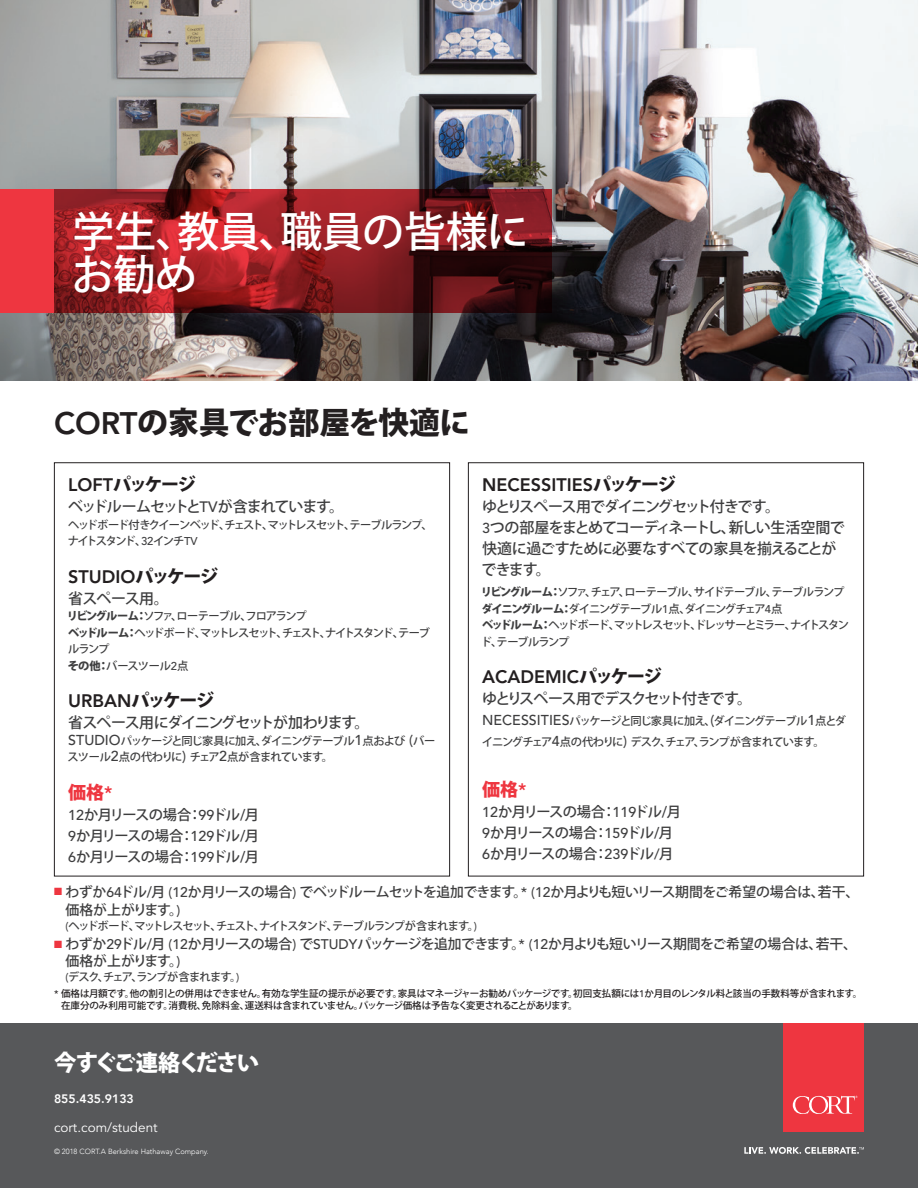
<style>
.page{position:relative;width:918px;height:1188px;background:#fff}
.page>*{position:absolute;margin:0;border:0;box-sizing:border-box;transform-origin:0 0}
.t1{font:500 42px/43px "Koz Go Pro";letter-spacing:-.02em;color:#fff}
.t2{font:800 30.9px "Koz Go Pro";letter-spacing:-.02em;color:#231f20}
.t3{font:800 22.5px "Koz Go Pro";letter-spacing:-.09em;color:#fff}
.t4{font:800 18px "Avenir LT Std";color:#231f20}
.t5{font:800 18px "Koz Go Pro";letter-spacing:-.085em;color:#231f20}
.t6{font:800 18px "Koz Go Pro";color:#ee3640}
.t7{font:500 15px/21px "Koz Go Pro";letter-spacing:-.05em;color:#3e3e3f}
.t8{font:500 15px "Koz Go Pro";letter-spacing:-.09em;color:#3e3e3f}
.t9{font:500 15px "Koz Go Pro";letter-spacing:-.07em;color:#3e3e3f}
.t10{font:500 15px "Koz Go Pro";letter-spacing:-.095em;color:#3e3e3f}
.t11{font:500 14.25px "Koz Go Pro";letter-spacing:-.05em;color:#3e3e3f}
.t12{font:500 13.8px/18px "Koz Go Pro";letter-spacing:-.05em;color:#3e3e3f}
.t13{font:13.5px "Avenir LT Std";color:#fff}
.t14{font:800 12.3px "Avenir";color:#fff}
.t15{font:500 11.25px/16.5px "Koz Go Pro";letter-spacing:-.12em;color:#3e3e3f}
.t16{font:500 11.25px/21px "Koz Go Pro";letter-spacing:-.08em;color:#3e3e3f}
.t17{font:500 11.25px "Koz Go Pro";letter-spacing:-.1em;color:#3e3e3f}
.t18{font:500 11.25px/16.5px "Koz Go Pro";letter-spacing:-.07em;color:#3e3e3f}
.t19{font:500 11.25px/16.5px "Koz Go Pro";letter-spacing:-.135em;color:#3e3e3f}
.t20{font:500 9.6px/11.6px "Koz Go Pro";letter-spacing:-.03em;color:#231f20}
.t21{font:300 7.5px "Avenir";color:#fff}
.s1{font-family:"Avenir LT Std"}
.s2{font-family:"Koz Go Pro"}
.s3{font-weight:800}
.s4{font-family:"Avenir LT Std";font-size:14.25px}
.s5{color:#ee3640}
</style>
<div class="page">
<img style="left:0;top:0;width:918px;height:380px">
<div style="left:0;top:1024px;width:918px;height:164px;background:#57585a"></div>
<div style="left:784px;top:1024px;width:80px;height:108px;background:#ee3640"></div>
<svg style="left:793px;top:1096px;width:65px;height:18px"></svg>
<svg style="left:744px;top:1147px;width:120px;height:7px"></svg>
<div style="left:0;top:189px;width:54px;height:123px;background:#ee3640"></div>
<svg style="left:54px;top:189px;width:498px;height:123px;background:#871c20"></svg>
<p class="t1" style="left:72px;top:212px;width:459px">学生、教員、職員の皆様にお勧め</p>
<p class="t2" style="left:54px;top:403px;width:417px"><span class="s1">CORT</span>の家具でお部屋を快適に</p>
<p class="t5" style="left:68px;top:473px;width:129px"><span class="s1">LOFT</span>パッケージ</p>
<p class="t9" style="left:68px;top:497px;width:278px">ベッドルームセットと<span class="s1">TV</span>が含まれています。</p>
<p class="t15" style="left:68px;top:517px;width:366px">ヘッドボード付きクイーンベッド、チェスト、マットレスセット、テーブルランプ、ナイトスタンド、<span class="s1">32</span>インチ<span class="s1">TV</span></p>
<p class="t4" style="left:68px;top:566px;width:151px">STUDIO<span class="s2">パッケージ</span></p>
<p class="t9" style="left:68px;top:588px;width:102px">省スペース用。</p>
<p class="t17" style="left:67px;top:609px;width:241px"><span class="s3">リビングルーム：</span>ソファ、ローテーブル、フロアランプ</p>
<p class="t19" style="left:68px;top:625px;width:364px"><span class="s3">ベッドルーム：</span>ヘッドボード、マットレスセット、チェスト、ナイトスタンド、テーブルランプ</p>
<p class="t17" style="left:68px;top:658px;width:122px"><span class="s3">その他：</span>バースツール<span class="s1">2</span>点</p>
<p class="t4" style="left:68px;top:690px;width:147px">URBAN<span class="s2">パッケージ</span></p>
<p class="t8" style="left:68px;top:713px;width:303px">省スペース用にダイニングセットが加わります。</p>
<p class="t18" style="left:68px;top:733px;width:369px"><span class="s4">STUDIO</span>パッケージと同じ家具に加え、ダイニングテーブル<span class="s4">1</span>点および <span class="s4">(</span>バースツール<span class="s4">2</span>点の代わりに<span class="s4">)</span> チェア<span class="s4">2</span>点が含まれています。</p>
<p class="t6" style="left:68px;top:780px;width:46px">価格<span class="s1">*</span></p>
<p class="t11" style="left:68px;top:805px;width:192px"><span class="s1">12</span>か月リースの場合：<span class="s1">99</span>ドル/月</p>
<p class="t11" style="left:68px;top:826px;width:192px"><span class="s1">9</span>か月リースの場合：<span class="s1">129</span>ドル/月</p>
<p class="t11" style="left:68px;top:847px;width:192px"><span class="s1">6</span>か月リースの場合：<span class="s1">199</span>ドル/月</p>
<p class="t4" style="left:482px;top:474px;width:195px">NECESSITIES<span class="s2">パッケージ</span></p>
<p class="t8" style="left:482px;top:497px;width:299px">ゆとりスペース用でダイニングセット付きです。</p>
<p class="t7" style="left:482px;top:518px;width:365px"><span class="s4">3</span>つの部屋をまとめてコーディネートし、新しい生活空間で快適に過ごすために必要なすべての家具を揃えることができます。</p>
<p class="t16" style="left:481px;top:582px;width:365px"><span class="s3">リビングルーム：</span>ソファ、チェア、ローテーブル、サイドテーブル、テーブルランプ</p>
<p class="t17" style="left:481px;top:601px;width:303px"><span class="s3">ダイニングルーム：</span>ダイニングテーブル<span class="s1">1</span>点、ダイニングチェア<span class="s1">4</span>点</p>
<p class="t15" style="left:481px;top:617px;width:370px"><span class="s3">ベッドルーム：</span>ヘッドボード、マットレスセット、ドレッサーとミラー、ナイトスタンド、テーブルランプ</p>
<p class="t4" style="left:482px;top:666px;width:181px">ACADEMIC<span class="s2">パッケージ</span></p>
<p class="t10" style="left:482px;top:689px;width:272px">ゆとりスペース用でデスクセット付きです。</p>
<p class="t16" style="left:482px;top:711px;width:366px"><span class="s4">NECESSITIES</span>パッケージと同じ家具に加え、<span class="s4">(</span>ダイニングテーブル<span class="s4">1</span>点とダイニングチェア<span class="s4">4</span>点の代わりに<span class="s4">)</span> デスク、チェア、ランプが含まれています。</p>
<p class="t6" style="left:482px;top:777px;width:46px">価格<span class="s1">*</span></p>
<p class="t11" style="left:482px;top:802px;width:200px"><span class="s1">12</span>か月リースの場合：<span class="s1">119</span>ドル/月</p>
<p class="t11" style="left:482px;top:823px;width:192px"><span class="s1">9</span>か月リースの場合：<span class="s1">159</span>ドル/月</p>
<p class="t11" style="left:482px;top:844px;width:193px"><span class="s1">6</span>か月リースの場合：<span class="s1">239</span>ドル<span class="s1">/</span>月</p>
<p class="t12" style="left:66px;top:883px;width:795px;text-indent:-12px"><span class="s5">■</span> わずか<span class="s1">64</span>ドル/月 <span class="s1">(12</span>か月リースの場合<span class="s1">)</span> でベッドルームセットを追加できます。<span class="s1">* (12</span>か月よりも短いリース期間をご希望の場合は、若干、価格が上がります。<span class="s1">)</span></p>
<p class="t15" style="left:66px;top:918px;width:415px"><span class="s1">(</span>ヘッドボード、マットレスセット、チェスト、ナイトスタンド、テーブルランプが含まれます。<span class="s1">)</span></p>
<p class="t12" style="left:66px;top:937px;width:793px;line-height:16.5px;text-indent:-12px"><span class="s5">■</span> わずか<span class="s1">29</span>ドル/月 <span class="s1">(12</span>か月リースの場合<span class="s1">)</span> で<span class="s1">STUDY</span>パッケージを追加できます。<span class="s1">* (12</span>か月よりも短いリース期間をご希望の場合は、若干、価格が上がります。<span class="s1">)</span></p>
<p class="t16" style="left:66px;top:967px;width:177px"><span class="s1">(</span>デスク、チェア、ランプが含まれます。<span class="s1">)</span></p>
<p class="t20" style="left:61px;top:988px;width:803px;text-indent:-7px"><span class="s1">*</span> 価格は月額です。他の割引との併用はできません。有効な学生証の提示が必要です。家具はマネージャーお勧めパッケージです。初回支払額には<span class="s1">1</span>か月目のレンタル料と該当の手数料等が含まれます。在庫分のみ利用可能です。消費税、免除料金、運送料は含まれていません。パッケージ価格は予告なく変更されることがあります。</p>
<p class="t3" style="left:54px;top:1048px;width:207px">今すぐご連絡ください</p>
<p class="t14" style="left:54px;top:1089px;width:81px">855.435.9133</p>
<p class="t13" style="left:54px;top:1120px;width:105px">cort.com/student</p>
<p class="t21" style="left:54px;top:1147px;width:156px">© 2018 CORT.A Berkshire Hathaway Company.</p>
</div>
